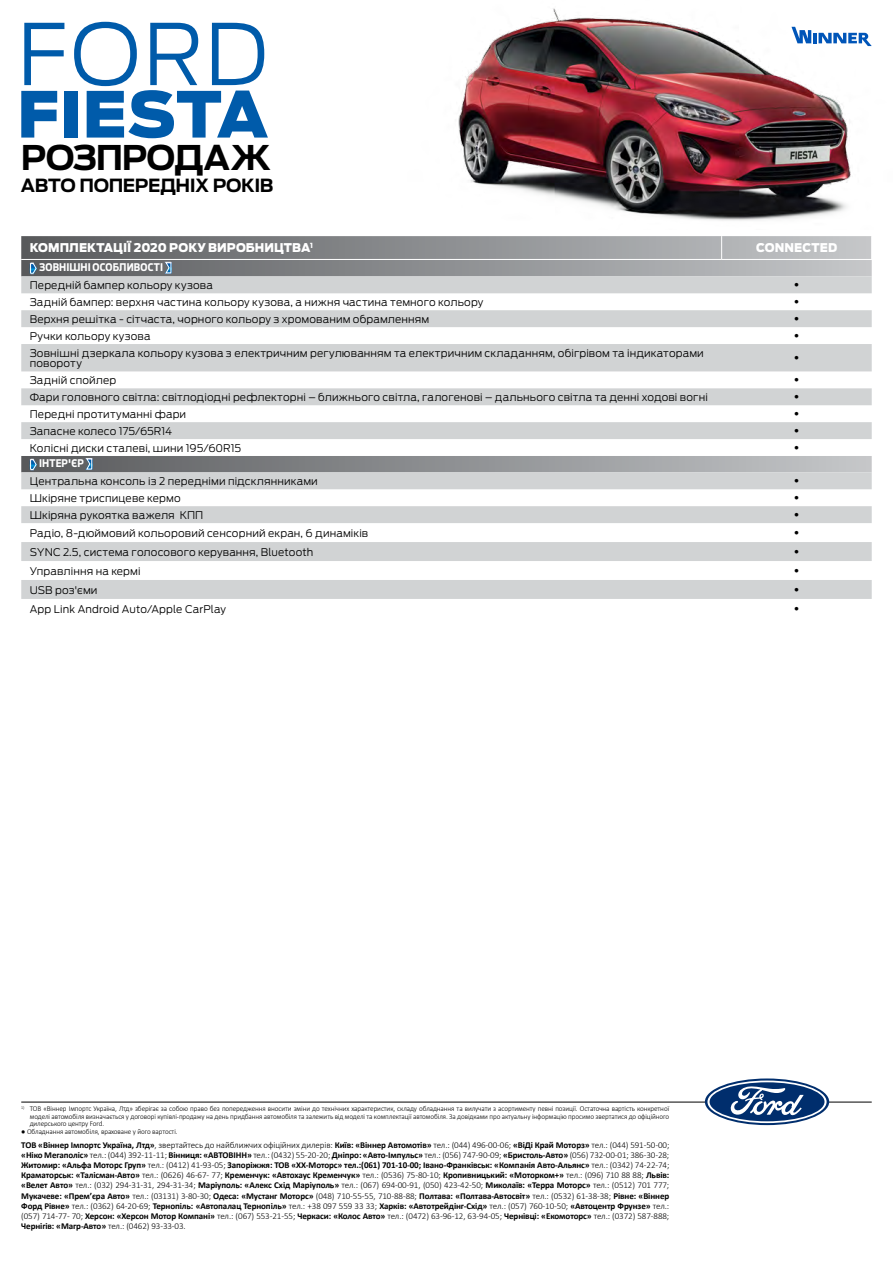
<style>
.page{position:relative;width:893px;height:1263px;background:#fff}
.page>*{position:absolute;margin:0;border:0;box-sizing:border-box;transform-origin:0 0}
.t1{font:300 84.15px "Ford Antenna";color:#005baa}
.t2{font:900 63px "Ford Antenna";letter-spacing:-.005em;color:#005baa}
.t3{font:700 33.75px "Ford Antenna";letter-spacing:-.03em;color:#000}
.t4{font:700 18px "Ford Antenna";letter-spacing:-.025em;color:#000}
.t5{font:900 12px "Ford Antenna";letter-spacing:.005em;color:#fff;scale:.95 1}
.t6{font:300 10.5px/10.5px "Ford Antenna";letter-spacing:.01em;color:#000}
.t7{font:700 10.5px "Ford Antenna Cond";letter-spacing:.01em;color:#fff}
.t8{font:700 9px/10.2px "Calibri";letter-spacing:-.01em;color:#000;text-align:justify}
.t9{font:300 8.25px "Calibri";color:#000}
.t10{font:300 7.5px/7.5px "Calibri";letter-spacing:-.01em;color:#000;text-align:justify;scale:.95 1}
.s1{font-weight:300}
</style>
<div class="page">
<svg style="left:21px;top:276px;width:851px;height:323px;fill:#d1d3d4"></svg>
<svg style="left:30px;top:459px;width:7px;height:11px"></svg>
<svg style="left:85px;top:458px;width:8px;height:12px"></svg>
<svg style="left:21px;top:236px;width:851px;height:38px;background:#8e9093"></svg>
<hr style="left:21px;top:259px;width:701px;height:1px;background:#fff">
<hr style="left:722px;top:259px;width:150px;height:1px;background:#fff">
<img style="left:458px;top:8px;width:414px;height:213px">
<hr style="left:21px;top:1102px;width:851px;height:1px;background:#000">
<svg style="left:705px;top:1078px;width:124px;height:47px"></svg>
<svg style="left:707px;top:1080px;width:120px;height:43px"></svg>
<h1 class="t1" style="left:17px;top:-17px;width:252px">FORD</h1>
<h2 class="t2" style="left:17px;top:56px;width:253px">FIESTA</h2>
<h3 class="t3" style="left:21px;top:127px;width:252px">РОЗПРОДАЖ</h3>
<h3 class="t4" style="left:21px;top:169px;width:254px">АВТО ПОПЕРЕДНІХ РОКІВ</h3>
<h3 class="t5" style="left:30px;top:237px;width:300px">КОМПЛЕКТАЦІЇ 2020 РОКУ ВИРОБНИЦТВА<sup>1</sup></h3>
<h3 class="t5" style="left:756px;top:237px;width:87px">CONNECTED</h3>
<p class="t7" style="left:39px;top:258px;width:125px">ЗОВНІШНІ ОСОБЛИВОСТІ</p>
<p class="t6" style="left:30px;top:279px;width:185px">Передній бампер кольору кузова</p>
<p class="t9" style="left:794px;top:279px;width:6px">●</p>
<p class="t6" style="left:30px;top:296px;width:455px">Задній бампер: верхня частина кольору кузова, а нижня частина темного кольору</p>
<p class="t9" style="left:794px;top:296px;width:6px">●</p>
<p class="t6" style="left:30px;top:313px;width:401px">Верхня решітка - сітчаста, чорного кольору з хромованим обрамленням</p>
<p class="t9" style="left:794px;top:313px;width:6px">●</p>
<p class="t6" style="left:30px;top:329px;width:122px">Ручки кольору кузова</p>
<p class="t9" style="left:794px;top:330px;width:6px">●</p>
<p class="t6" style="left:30px;top:346px;width:675px">Зовнішні дзеркала кольору кузова з електричним регулюванням та електричним складанням, обігрівом та індикаторами повороту</p>
<p class="t9" style="left:794px;top:352px;width:6px">●</p>
<p class="t6" style="left:30px;top:374px;width:88px">Задній спойлер</p>
<p class="t9" style="left:794px;top:374px;width:6px">●</p>
<p class="t6" style="left:30px;top:391px;width:680px">Фари головного світла: світлодіодні рефлекторні – ближнього світла, галогенові – дальнього світла та денні ходові вогні</p>
<p class="t9" style="left:794px;top:391px;width:6px">●</p>
<p class="t6" style="left:30px;top:408px;width:158px">Передні протитуманні фари</p>
<p class="t9" style="left:794px;top:408px;width:6px">●</p>
<p class="t6" style="left:30px;top:424px;width:144px">Запасне колесо 175/65R14</p>
<p class="t9" style="left:794px;top:425px;width:6px">●</p>
<p class="t6" style="left:30px;top:441px;width:213px">Колісні диски сталеві, шини 195/60R15</p>
<p class="t9" style="left:794px;top:442px;width:6px">●</p>
<p class="t7" style="left:39px;top:454px;width:46px">ІНТЕР'ЄР</p>
<p class="t6" style="left:30px;top:475px;width:290px">Центральна консоль із 2 передніми підсклянниками</p>
<p class="t9" style="left:794px;top:475px;width:6px">●</p>
<p class="t6" style="left:30px;top:492px;width:152px">Шкіряне триспицеве кермо</p>
<p class="t9" style="left:794px;top:492px;width:6px">●</p>
<p class="t6" style="left:30px;top:508px;width:175px">Шкіряна рукоятка важеля КПП</p>
<p class="t9" style="left:794px;top:509px;width:6px">●</p>
<p class="t6" style="left:30px;top:526px;width:340px">Радіо, 8-дюймовий кольоровий сенсорний екран, 6 динаміків</p>
<p class="t9" style="left:794px;top:527px;width:6px">●</p>
<p class="t6" style="left:30px;top:545px;width:285px">SYNC 2.5, система голосового керування, Bluetooth</p>
<p class="t9" style="left:794px;top:546px;width:6px">●</p>
<p class="t6" style="left:30px;top:564px;width:112px">Управління на кермі</p>
<p class="t9" style="left:794px;top:565px;width:6px">●</p>
<p class="t6" style="left:30px;top:583px;width:69px">USB роз'єми</p>
<p class="t9" style="left:794px;top:584px;width:6px">●</p>
<p class="t6" style="left:30px;top:602px;width:198px">App Link Android Auto/Apple CarPlay</p>
<p class="t9" style="left:794px;top:603px;width:6px">●</p>
<p class="t10" style="left:30px;top:1105px;width:675px;text-indent:-9px"><sup>1)</sup> ТОВ «Віннер Імпортс Україна, Лтд» зберігає за собою право без попередження вносити зміни до технічних характеристик, складу обладнання та вилучати з асортименту певні позиції. Остаточна вартість конкретної моделі автомобіля визначається у договорі купівлі-продажу на день придбання автомобіля та залежить від моделі та комплектації автомобіля. За довідками про актуальну інформацію просимо звертатися до офіційного дилерського центру Ford.</p>
<p class="t10" style="left:21px;top:1127px;width:166px">● Обладнання автомобіля, враховане у його вартості.</p>
<p class="t8" style="left:21px;top:1140px;width:650px">ТОВ «Віннер Імпортс Україна, Лтд»<span class="s1">, звертайтесь до найближчих офіційних дилерів:</span> Київ: «Віннер Автомотів» <span class="s1">тел.: (044) 496-00-06;</span> «ВіДі Край Моторз» <span class="s1">тел.: (044) 591-50-00; </span>«Ніко Мегаполіс» <span class="s1">тел.: (044) 392-11-11;</span> Вінниця: «АВТОВІНН» <span class="s1">тел.: (0432) 55-20-20;</span> Дніпро: «Авто-Імпульс» <span class="s1">тел.: (056) 747-90-09;</span> «Бристоль-Авто» <span class="s1">(056) 732-00-01; 386-30-28; </span>Житомир: «Альфа Моторс Груп» <span class="s1">тел.: (0412) 41-93-05;</span> Запоріжжя: ТОВ «ХХ-Моторс» тел.:(061) 701-10-00; Івано-Франківськ: «Компанія Авто-Альянс» <span class="s1">тел.: (0342) 74-22-74; </span>Краматорськ: «Талісман-Авто» <span class="s1">тел.: (0626) 46-67- 77;</span> Кременчук: «Автохаус Кременчук» <span class="s1">тел.: (0536) 75-80-10;</span> Кропивницький: «Моторком+» <span class="s1">тел.: (096) 710 88 88;</span> Львів: «Велет Авто» <span class="s1">тел.: (032) 294-31-31, 294-31-34;</span> Маріуполь: «Алекс Схід Маріуполь» <span class="s1">тел.: (067) 694-00-91, (050) 423-42-50;</span> Миколаїв: «Терра Моторс» <span class="s1">тел.: (0512) 701 777; </span>Мукачеве: «Прем’єра Авто» <span class="s1">тел.: (03131) 3-80-30;</span> Одеса: «Мустанг Моторс» <span class="s1">(048) 710-55-55, 710-88-88;</span> Полтава: «Полтава-Автосвіт» <span class="s1">тел.: (0532) 61-38-38;</span> Рівне: «Віннер Форд Рівне» <span class="s1">тел.: (0362) 64-20-69;</span> Тернопіль: «Автопалац Тернопіль» <span class="s1">тел.: +38 097 559 33 33;</span> Харків: «Автотрейдінг-Схід» <span class="s1">тел.: (057) 760-10-50;</span> «Автоцентр Фрунзе» <span class="s1">тел.: (057) 714-77- 70;</span> Херсон: «Херсон Мотор Компані» <span class="s1">тел.: (067) 553-21-55;</span> Черкаси: «Колос Авто» <span class="s1">тел.: (0472) 63-96-12, 63-94-05;</span> Чернівці: «Екомоторс» <span class="s1">тел.: (0372) 587-888; </span>Чернігів: «Магр-Авто» <span class="s1">тел.: (0462) 93-33-03.</span></p>
</div>
